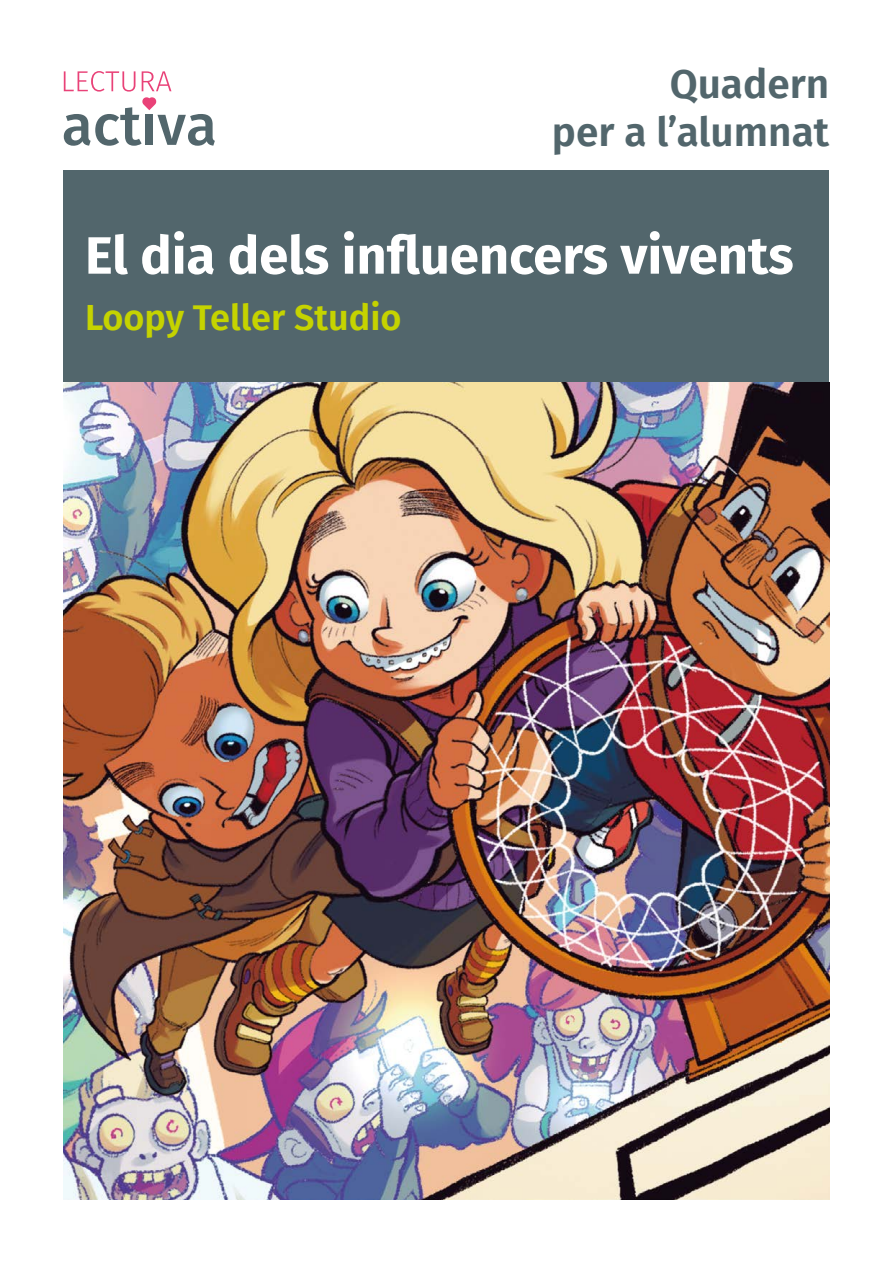
<style>
.page{position:relative;width:893px;height:1263px;background:#fff}
.page>*{position:absolute;margin:0;border:0;box-sizing:border-box;transform-origin:0 0}
.PORT-títol{font:700 52.5px "Fira Sans";color:#fff}
.Quadern{font:600 40.5px "Fira Sans";color:#52666c}
.PORT-autor{font:600 36px "Fira Sans";color:#c5d300}
</style>
<div class="page">
<div style="left:64px;top:170px;width:765px;height:213px;background:#52666c"></div>
<img style="left:64px;top:383px;width:765px;height:816px">
<svg style="left:64px;top:71px;width:151px;height:75px"></svg>
<p class="Quadern" style="left:670px;top:51px;width:161px">Quadern</p>
<p class="Quadern" style="left:552px;top:98px;width:279px">per a l’alumnat</p>
<p class="PORT-títol" style="left:85px;top:211px;width:710px">El dia dels influencers vivents</p>
<p class="PORT-autor" style="left:85px;top:287px;width:318px">Loopy Teller Studio</p>
</div>
